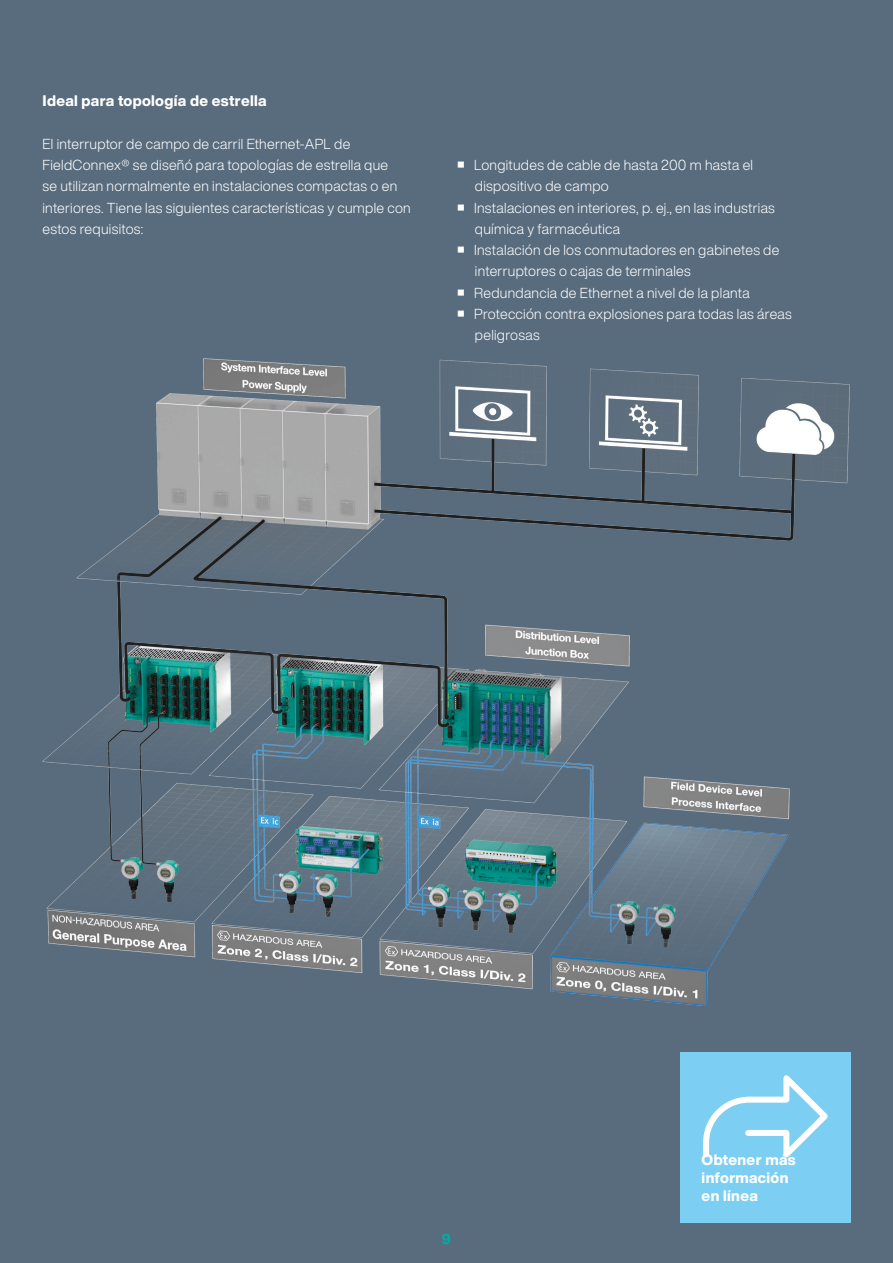
<style>
.page{position:relative;width:893px;height:1263px;background:#586c7e}
.page>*{position:absolute;margin:0;border:0;box-sizing:border-box;transform-origin:0 0}
.Subhead_10_pt__Weiß{font:800 15px/18px "Helvetica Now Display";letter-spacing:.02em;color:#fff}
.Fließtext_9_5_pt__Weiß{font:300 14.25px/21.3px "Helvetica Now Display";letter-spacing:.02em;color:#fff}
.t1{font:800 14.25px "Helvetica Now Display";color:#00ae9d}
</style>
<div class="page">
<img style="left:42px;top:358px;width:809px;height:838px">
<div style="left:680px;top:1052px;width:170px;height:170px;background:#7ccff2"></div>
<svg style="left:703px;top:1075px;width:125px;height:83px"></svg>
<p class="Subhead_10_pt__Weiß" style="left:43px;top:92px;width:226px">Ideal para topología de estrella</p>
<p class="Fließtext_9_5_pt__Weiß" style="left:43px;top:133px;width:370px">El interruptor de campo de carril Ethernet-APL de FieldConnex® se diseñó para topologías de estrella que<br>se utilizan normalmente en instalaciones compactas o en interiores. Tiene las siguientes características y cumple con estos requisitos:</p>
<p class="Fließtext_9_5_pt__Weiß" style="left:475px;top:154px;width:280px;text-indent:-17px"><sup>■</sup> Longitudes de cable de hasta 200 m hasta el dispositivo de campo</p>
<p class="Fließtext_9_5_pt__Weiß" style="left:475px;top:197px;width:301px;text-indent:-17px"><sup>■</sup> Instalaciones en interiores, p. ej., en las industrias química y farmacéutica</p>
<p class="Fließtext_9_5_pt__Weiß" style="left:475px;top:239px;width:306px;text-indent:-17px"><sup>■</sup> Instalación de los conmutadores en gabinetes de interruptores o cajas de terminales</p>
<p class="Fließtext_9_5_pt__Weiß" style="left:458px;top:282px;width:293px"><sup>■</sup> Redundancia de Ethernet a nivel de la planta</p>
<p class="Fließtext_9_5_pt__Weiß" style="left:475px;top:303px;width:318px;text-indent:-17px"><sup>■</sup> Protección contra explosiones para todas las áreas peligrosas</p>
<p class="t1" style="left:442px;top:1229px;width:11px">9</p>
<p class="Subhead_10_pt__Weiß" style="left:702px;top:1151px;width:96px">Obtener más información en línea</p>
</div>
